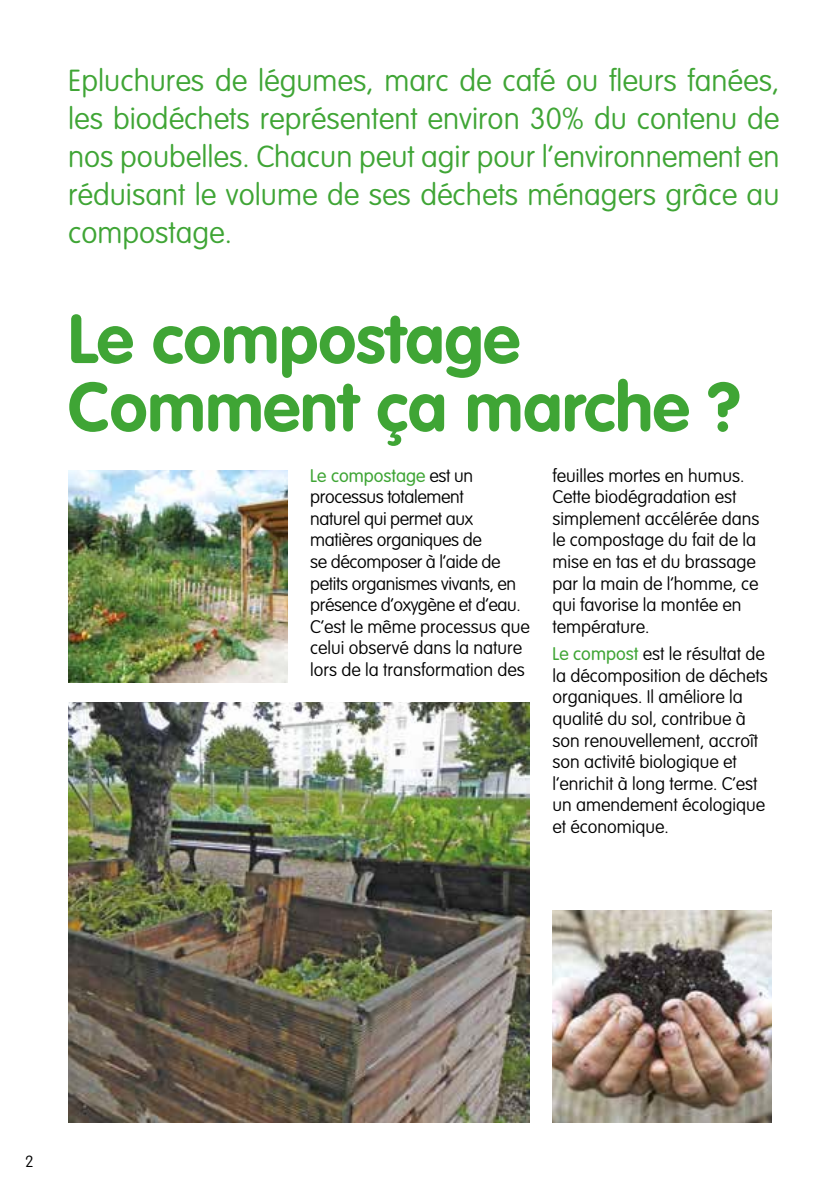
<style>
.page{position:relative;width:840px;height:1191px;background:#fff}
.page>*{position:absolute;margin:0;border:0;box-sizing:border-box;transform-origin:0 0}
.t1{font:700 68px/68px "VAG Rounded";color:#3fa535}
.t2{font:100 30px/38px "VAG Rounded";color:#3fa535;text-align:justify}
.t3{font:100 18px/21.6px "VAG Rounded";color:#000}
.t4{font:100 18px/21.6px "VAG Rounded";letter-spacing:-.02em;color:#000}
.t5{font:100 16px "VAG Rounded";color:#000}
.s1{font-weight:300;color:#3fa535}
</style>
<div class="page">
<img style="left:68px;top:702px;width:461px;height:421px">
<img style="left:68px;top:471px;width:219px;height:211px">
<img style="left:552px;top:911px;width:219px;height:212px">
<h2 class="t2" style="left:68px;top:62px;width:712px">Epluchures de légumes, marc de café ou fleurs fanées, les biodéchets représentent environ 30% du contenu de nos poubelles. Chacun peut agir pour l’environnement en réduisant le volume de ses déchets ménagers grâce au compostage.</h2>
<h1 class="t1" style="left:68px;top:308px;width:673px">Le compostage<br>Comment ça marche ?</h1>
<p class="t4" style="left:310px;top:465px;width:221px"><span class="s1">Le compostage</span> est un processus totalement<br>naturel qui permet aux matières organiques de<br>se décomposer à l’aide de petits organismes vivants, en présence d’oxygène et d’eau.<br>C’est le même processus que celui observé dans la nature lors de la transformation des</p>
<p class="t3" style="left:552px;top:465px;width:208px">feuilles mortes en humus.<br>Cette biodégradation est simplement accélérée dans le compostage du fait de la mise en tas et du brassage par la main de l’homme, ce qui favorise la montée en température.</p>
<p class="t3" style="left:552px;top:643px;width:217px"><span class="s1">Le compost</span> est le résultat de la décomposition de déchets organiques. Il améliore la qualité du sol, contribue à son renouvellement, accroît son activité biologique et l’enrichit à long terme. C’est un amendement écologique et économique.</p>
<p class="t5" style="left:25px;top:1152px;width:10px">2</p>
</div>
